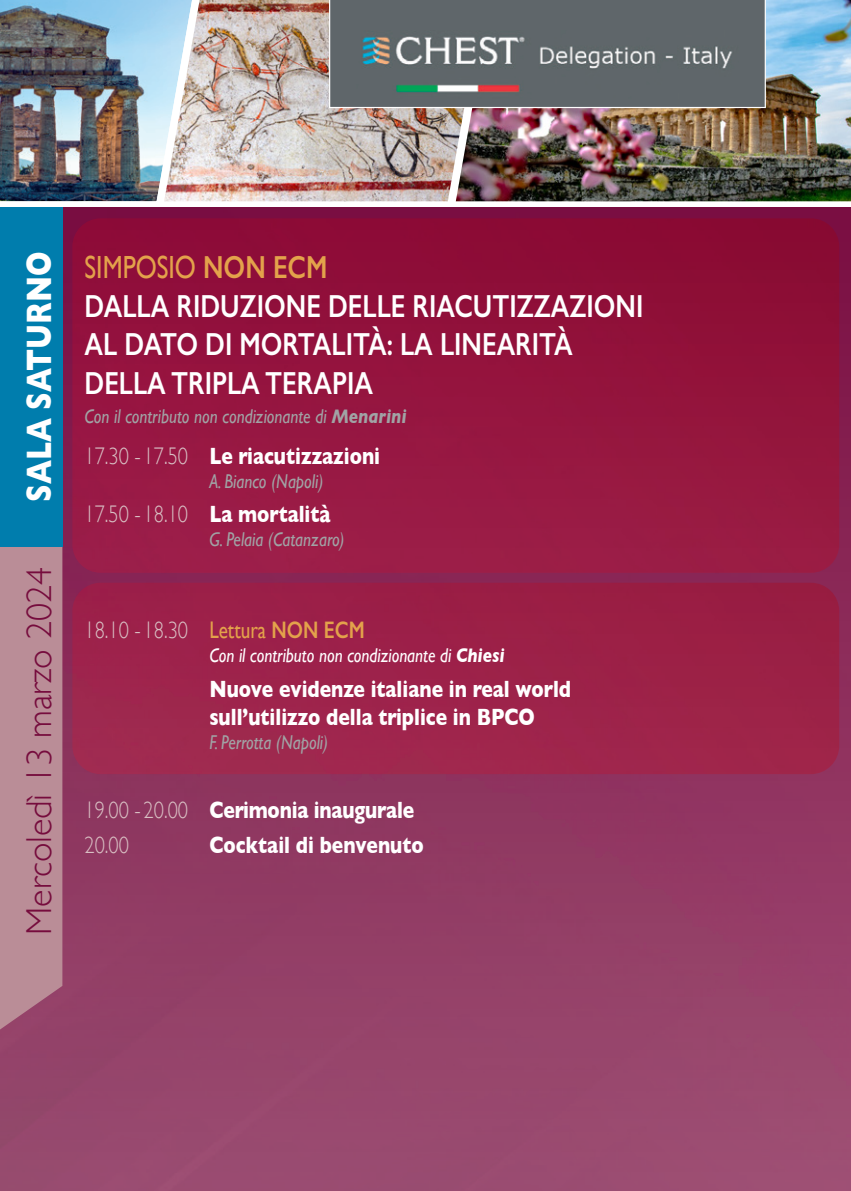
<style>
.page{position:relative;width:851px;height:1191px;background:#fff}
.page>*{position:absolute;margin:0;border:0;box-sizing:border-box;transform-origin:0 0}
.t1{font:300 36px "Gill Sans";color:#760c3d}
.t2{font:700 36px "Gill Sans";color:#fff;scale:.8 1}
.t3{font:600 32px/38.4px "Gill Sans";color:#fff;scale:.8 1}
.t4{font:700 24px/28.8px "Gill Sans";color:#fff;scale:.8 1}
.t5{font:300 24px "Gill Sans";color:#d8bfc3;scale:.85 1}
.t6{font:italic 20px "Gill Sans";color:#a1a3a5;scale:.85 1}
.t7{font:italic 20px "Gill Sans";color:#fff;scale:.85 1}
.s1{font-weight:400;color:#e3a24b}
.s2{color:#e3a24b}
.s3{font-weight:700}
.s4{font-weight:300;color:#d8bfc3}
.s5{font-weight:700;color:#fff}
.s6{font-weight:600;color:#e3a24b}
</style>
<div class="page">
<img style="left:487px;top:0;width:363px;height:201px">
<img style="left:220px;top:0;width:266px;height:201px">
<img style="left:0;top:0;width:220px;height:202px">
<div style="left:329px;top:0;width:436px;height:108px;background:#5f666a"></div>
<img style="left:357px;top:30px;width:381px;height:68px">
<div style="left:0;top:207px;width:850px;height:984px;background:linear-gradient(to bottom,#6f184c,#a04c70)"></div>
<img style="left:72px;top:218px;width:767px;height:355px">
<div style="left:72px;top:583px;width:767px;height:191px;background:#9d224a"></div>
<div style="left:0;top:547px;width:62px;height:482px;background:#ba8d97"></div>
<div style="left:0;top:207px;width:62px;height:340px;background:#007dad"></div>
<h1 class="t2" style="left:10px;top:502px;width:314px;rotate:-90deg">SALA SATURNO</h1>
<h1 class="t1" style="left:11px;top:934px;width:369px;rotate:-90deg">Mercoledì 13 marzo 2024</h1>
<h2 class="t3" style="left:84px;top:248px;width:700px"><span class="s1">SIMPOSIO</span> <span class="s2">NON ECM<br></span>DALLA RIDUZIONE DELLE RIACUTIZZAZIONI<br>AL DATO DI MORTALITÀ: LA LINEARITÀ<br>DELLA TRIPLA TERAPIA</h2>
<p class="t6" style="left:84px;top:405px;width:380px">Con il contributo non condizionante di <span class="s3">Menarini</span></p>
<p class="t4" style="left:84px;top:440px;width:371px"><span class="s4">17.30 - 17.50</span> Le riacutizzazioni</p>
<p class="t6" style="left:209px;top:469px;width:135px">A. Bianco (Napoli)</p>
<p class="t5" style="left:84px;top:495px;width:291px">17.50 - 18.10 <span class="s5">La mortalità</span></p>
<p class="t6" style="left:209px;top:528px;width:161px">G. Pelaia (Catanzaro)</p>
<p class="t5" style="left:84px;top:611px;width:331px">18.10 - 18.30 <span class="s1">Lettura</span> <span class="s6">NON ECM</span></p>
<p class="t7" style="left:209px;top:644px;width:349px">Con il contributo non condizionante di <span class="s3">Chiesi</span></p>
<p class="t4" style="left:209px;top:673px;width:453px">Nuove evidenze italiane in real world sull’utilizzo della triplice in BPCO</p>
<p class="t6" style="left:209px;top:731px;width:141px">F. Perrotta (Napoli)</p>
<p class="t4" style="left:84px;top:792px;width:413px;line-height:34.4px"><span class="s4">19.00 - 20.00</span> Cerimonia inaugurale<br><span class="s4">20.00</span></p>
<p class="t4" style="left:209px;top:830px;width:269px">Cocktail di benvenuto</p>
</div>
